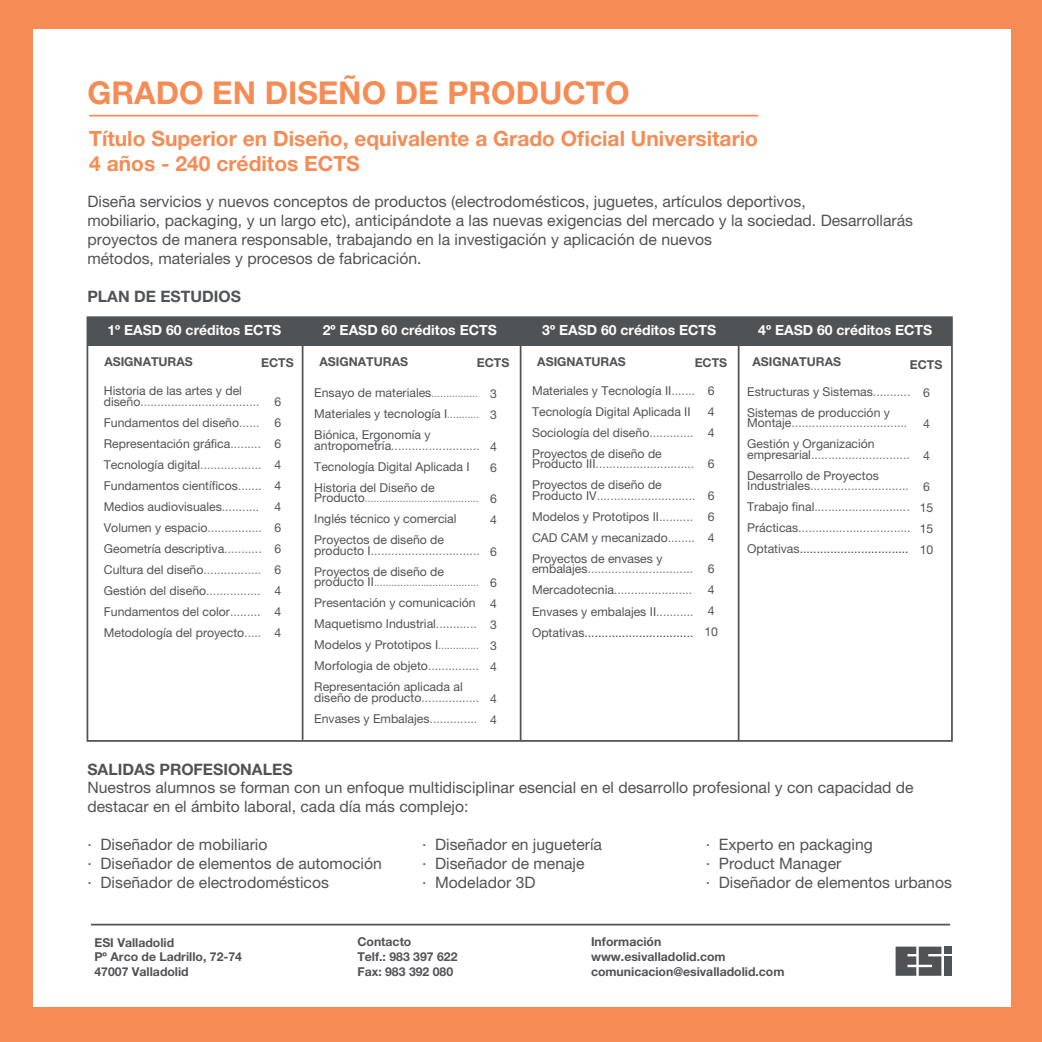
<style>
.page{position:relative;width:1042px;height:1042px;background:#f68c55}
.page>*{position:absolute;margin:0;border:0;box-sizing:border-box;transform-origin:0 0}
.t1{font:700 31.5px "Helvetica Neue LT Pro";color:#f68c55}
.t2{font:700 21px/25.2px "Helvetica Neue LT Pro";color:#f68c55}
.t3{font:15.75px/18.9px "Helvetica Neue LT Pro";color:#505356}
.t4{font:700 15.75px "Helvetica Neue LT Pro";color:#505356}
.t5{font:700 14px "Helvetica Neue LT Pro";color:#fff}
.t6{font:12.25px/21px "Helvetica Neue LT Pro";color:#505356}
.t7{font:12.25px/21px "Helvetica Neue LT Pro";color:#7d8184}
.t8{font:700 12.25px/14.7px "Helvetica Neue LT Pro";color:#505356}
.t9{font:10.5px "Helvetica Neue LT Pro";color:#7d8184}
.s1{font-size:10.5px;color:#7d8184}
.s2{color:#7d8184}
.s3{font-size:12.25px;color:#505356}
.s4{color:#505356}
</style>
<div class="page">
<div style="left:33px;top:29px;width:977px;height:977px;background:#fff"></div>
<hr style="left:89px;top:115px;width:669px;height:2px;background:#f68c55">
<div style="left:87px;top:317px;width:864px;height:28px;background:#505356"></div>
<hr style="left:302px;top:345px;width:1px;height:395px;background:#505356">
<hr style="left:520px;top:345px;width:1px;height:396px;background:#505356">
<hr style="left:738px;top:345px;width:1px;height:396px;background:#505356">
<hr style="left:91px;top:924px;width:859px;height:1px;background:#505356">
<div style="left:944px;top:946px;width:7px;height:8px;background:#505356"></div>
<svg style="left:895px;top:946px;width:46px;height:30px"></svg>
<div style="left:944px;top:956px;width:7px;height:20px;background:#505356"></div>
<h1 class="t1" style="left:87px;top:74px;width:543px">GRADO EN DISEÑO DE PRODUCTO</h1>
<h2 class="t2" style="left:89px;top:125px;width:670px">Título Superior en Diseño, equivalente a Grado Oficial Universitario<br>4 años - 240 créditos ECTS</h2>
<p class="t3" style="left:87px;top:192px;width:827px">Diseña servicios y nuevos conceptos de productos (electrodomésticos, juguetes, artículos deportivos,<br>mobiliario, packaging, y un largo etc), anticipándote a las nuevas exigencias del mercado y la sociedad. Desarrollarás proyectos de manera responsable, trabajando en la investigación y aplicación de nuevos<br>métodos, materiales y procesos de fabricación.</p>
<p class="t4" style="left:87px;top:286px;width:155px">PLAN DE ESTUDIOS</p>
<p class="t5" style="left:107px;top:321px;width:175px">1º EASD 60 créditos ECTS</p>
<p class="t5" style="left:323px;top:321px;width:175px">2º EASD 60 créditos ECTS</p>
<p class="t5" style="left:542px;top:321px;width:175px">3º EASD 60 créditos ECTS</p>
<p class="t5" style="left:758px;top:321px;width:175px">4º EASD 60 créditos ECTS</p>
<p class="t8" style="left:104px;top:354px;width:90px">ASIGNATURAS</p>
<p class="t8" style="left:261px;top:355px;width:34px">ECTS</p>
<p class="t6" style="left:314px;top:382px;width:167px;text-align:justify">Ensayo de materiales<span class="s1">................<br></span>Materiales y tecnología I<span class="s1">...........<br></span>Biónica, Ergonomía y</p>
<p class="t6" style="left:314px;top:435px;width:167px">antropometría<span class="s2">..........................<br></span>Tecnología Digital Aplicada I<br>Historia del Diseño de</p>
<p class="t9" style="left:314px;top:492px;width:166px"><span class="s3">Producto</span>.......................................</p>
<p class="t6" style="left:314px;top:508px;width:144px">Inglés técnico y comercial<br>Proyectos de diseño de</p>
<p class="t7" style="left:314px;top:540px;width:167px"><span class="s4">producto I</span>................................<br><span class="s4">Proyectos de diseño de</span></p>
<p class="t9" style="left:314px;top:576px;width:166px"><span class="s3">producto II</span>....................................</p>
<p class="t6" style="left:314px;top:592px;width:166px">Presentación y comunicación Maquetismo Industrial<span class="s2">............<br></span>Modelos y Prototipos I<span class="s1">..............<br></span>Morfologia de objeto<span class="s2">...............<br></span>Representación aplicada al</p>
<p class="t6" style="left:314px;top:687px;width:166px">diseño de producto<span class="s2">.................<br></span>Envases y Embalajes<span class="s2">..............</span></p>
<p class="t8" style="left:752px;top:354px;width:90px">ASIGNATURAS</p>
<p class="t8" style="left:910px;top:357px;width:34px">ECTS</p>
<p class="t8" style="left:537px;top:354px;width:90px">ASIGNATURAS</p>
<p class="t8" style="left:695px;top:355px;width:34px">ECTS</p>
<p class="t8" style="left:319px;top:354px;width:90px">ASIGNATURAS</p>
<p class="t8" style="left:477px;top:355px;width:34px">ECTS</p>
<p class="t6" style="left:708px;top:380px;width:8px;text-align:justify">6<br>4<br>4</p>
<p class="t6" style="left:708px;top:453px;width:8px">6</p>
<p class="t6" style="left:708px;top:485px;width:8px;text-align:justify">6<br>6<br>4</p>
<p class="t6" style="left:704px;top:558px;width:15px">6<br>4<br>4<br>10</p>
<p class="t6" style="left:532px;top:380px;width:165px">Materiales y Tecnología II<span class="s2">.......<br></span>Tecnología Digital Aplicada II<br>Sociología del diseño<span class="s2">.............<br></span>Proyectos de diseño de</p>
<p class="t6" style="left:532px;top:453px;width:164px">Producto III<span class="s2">.............................<br></span>Proyectos de diseño de</p>
<p class="t6" style="left:532px;top:485px;width:165px">Producto IV<span class="s2">.............................<br></span>Modelos y Prototipos II<span class="s2">..........<br></span>CAD CAM y mecanizado<span class="s2">........<br></span>Proyectos de envases y</p>
<p class="t6" style="left:532px;top:558px;width:163px;text-align:justify">embalajes<span class="s2">...............................<br></span>Mercadotecnia<span class="s2">.......................<br></span>Envases y embalajes II<span class="s2">...........<br></span>Optativas................................</p>
<p class="t6" style="left:747px;top:380px;width:165px">Estructuras y Sistemas<span class="s2">...........<br></span>Sistemas de producción y</p>
<p class="t7" style="left:747px;top:412px;width:162px"><span class="s4">Montaje</span>..................................<br><span class="s4">Gestión y Organización</span></p>
<p class="t6" style="left:747px;top:443px;width:164px">empresarial<span class="s2">.............................<br></span>Desarrollo de Proyectos</p>
<p class="t7" style="left:747px;top:475px;width:165px"><span class="s4">Industriales</span>.............................<br><span class="s4">Trabajo final</span>............................<br><span class="s4">Prácticas</span>.................................<br><span class="s4">Optativas................................</span></p>
<p class="t7" style="left:104px;top:385px;width:157px;line-height:10.5px"><span class="s4">Historia de las artes y del diseño</span>...................................</p>
<p class="t6" style="left:104px;top:412px;width:160px">Fundamentos del diseño<span class="s2">......<br></span>Representación gráfica<span class="s2">.........<br></span>Tecnología digital<span class="s2">..................<br></span>Fundamentos científicos<span class="s2">.......<br></span>Medios audiovisuales<span class="s2">...........<br></span>Volumen y espacio<span class="s2">................<br></span>Geometría descriptiva<span class="s2">...........<br></span>Cultura del diseño<span class="s2">.................<br></span>Gestión del diseño<span class="s2">................<br></span>Fundamentos del color<span class="s2">.........<br></span>Metodología del proyecto<span class="s2">.....</span></p>
<p class="t6" style="left:923px;top:382px;width:8px">6</p>
<p class="t6" style="left:923px;top:413px;width:8px">4</p>
<p class="t6" style="left:923px;top:445px;width:8px">4</p>
<p class="t6" style="left:919px;top:476px;width:15px">6<br>15<br>15<br>10</p>
<p class="t6" style="left:490px;top:383px;width:8px">3<br>3</p>
<p class="t6" style="left:490px;top:436px;width:8px">4<br>6</p>
<p class="t6" style="left:490px;top:488px;width:8px">6<br>4</p>
<p class="t6" style="left:490px;top:541px;width:8px">6</p>
<p class="t6" style="left:490px;top:572px;width:8px;text-align:justify">6<br>4<br>3<br>3<br>4</p>
<p class="t6" style="left:490px;top:688px;width:8px">4<br>4</p>
<p class="t6" style="left:274px;top:391px;width:8px;text-align:justify">6<br>6<br>6<br>4<br>4<br>4<br>6<br>6<br>6<br>4<br>4<br>4</p>
<p class="t4" style="left:87px;top:759px;width:207px">SALIDAS PROFESIONALES</p>
<p class="t3" style="left:87px;top:778px;width:828px">Nuestros alumnos se forman con un enfoque multidisciplinar esencial en el desarrollo profesional y con capacidad de destacar en el ámbito laboral, cada día más complejo:</p>
<p class="t3" style="left:87px;top:835px;width:296px">· Diseñador de mobiliario<br>· Diseñador de elementos de automoción · Diseñador de electrodomésticos</p>
<p class="t3" style="left:706px;top:835px;width:248px">· Experto en packaging<br>· Product Manager<br>· Diseñador de elementos urbanos</p>
<p class="t3" style="left:422px;top:835px;width:181px">· Diseñador en juguetería · Diseñador de menaje<br>· Modelador 3D</p>
<p class="t8" style="left:94px;top:934px;width:149px">ESI Valladolid<br>Pº Arco de Ladrillo, 72-74<br>47007 Valladolid</p>
<p class="t8" style="left:357px;top:934px;width:102px">Contacto<br>Telf.: 983 397 622<br>Fax: 983 392 080</p>
<p class="t8" style="left:591px;top:934px;width:195px">Información www.esivalladolid.com comunicacion@esivalladolid.com</p>
</div>
